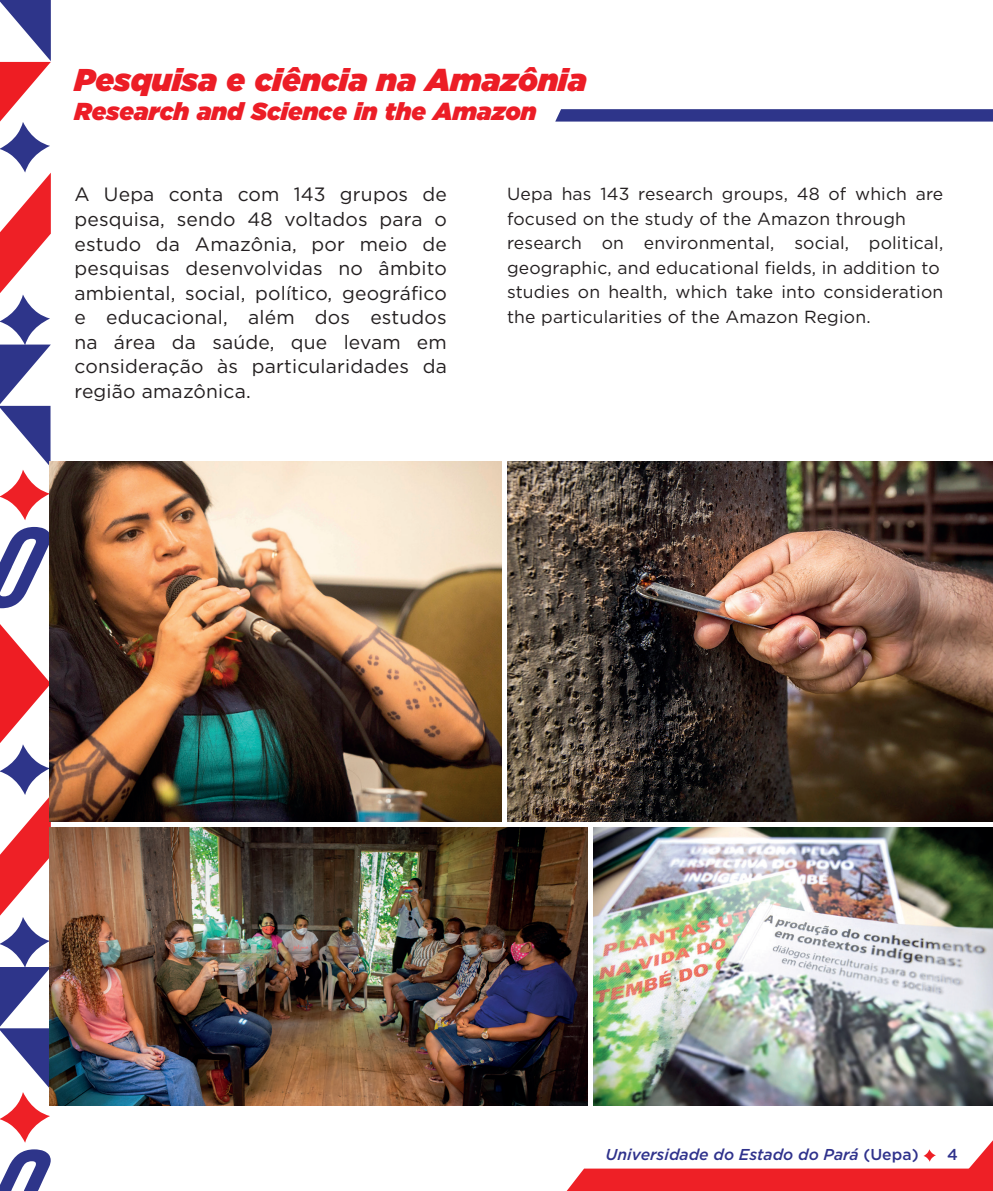
<style>
.page{position:relative;width:993px;height:1191px;background:#fff}
.page>*{position:absolute;margin:0;border:0;box-sizing:border-box;transform-origin:0 0}
.t1{font:italic 900 31.5px "Gotham";color:#ec1d26}
.t2{font:italic 900 24.5px "Gotham";color:#ec1d26}
.t3{font:19.25px/24.5px "Gotham";letter-spacing:.01em;color:#231f20;text-align:justify}
.t4{font:17.5px/24.5px "Gotham";letter-spacing:.01em;color:#231f20}
.t5{font:italic 500 15.75px "Gotham";color:#2f328c}
.t6{font:500 15.75px "Gotham";color:#2f328c}
.s1{font-style:normal}
</style>
<div class="page">
<svg style="left:566px;top:1141px;width:426px;height:50px"></svg>
<svg style="left:0;top:527px;width:50px;height:81px"></svg>
<svg style="left:0;top:0;width:51px;height:520px"></svg>
<svg style="left:0;top:1149px;width:51px;height:42px"></svg>
<svg style="left:0;top:622px;width:51px;height:520px"></svg>
<img style="left:593px;top:827px;width:399px;height:278px">
<img style="left:50px;top:827px;width:537px;height:278px">
<img style="left:507px;top:461px;width:485px;height:360px">
<img style="left:50px;top:461px;width:451px;height:360px">
<svg style="left:555px;top:109px;width:437px;height:13px;background:#383f90"></svg>
<h1 class="t1" style="left:74px;top:57px;width:513px">Pesquisa e ciência na Amazônia</h1>
<p class="t2" style="left:74px;top:94px;width:463px">Research and Science in the Amazon</p>
<p class="t3" style="left:74px;top:182px;width:374px">A Uepa conta com 143 grupos de pesquisa, sendo 48 voltados para o estudo da Amazônia, por meio de pesquisas desenvolvidas no âmbito ambiental, social, político, geográfico e educacional, além dos estudos na área da saúde, que levam em consideração às particularidades da região amazônica.</p>
<p class="t4" style="left:507px;top:181px;width:437px">Uepa has 143 research groups, 48 of which are focused on the study of the Amazon through research on environmental, social, political, geographic, and educational fields, in addition to studies on health, which take into consideration the particularities of the Amazon Region.</p>
<p class="t5" style="left:605px;top:1144px;width:314px">Universidade do Estado do Pará <span class="s1">(Uepa)</span></p>
<p class="t6" style="left:946px;top:1144px;width:12px">4</p>
</div>
